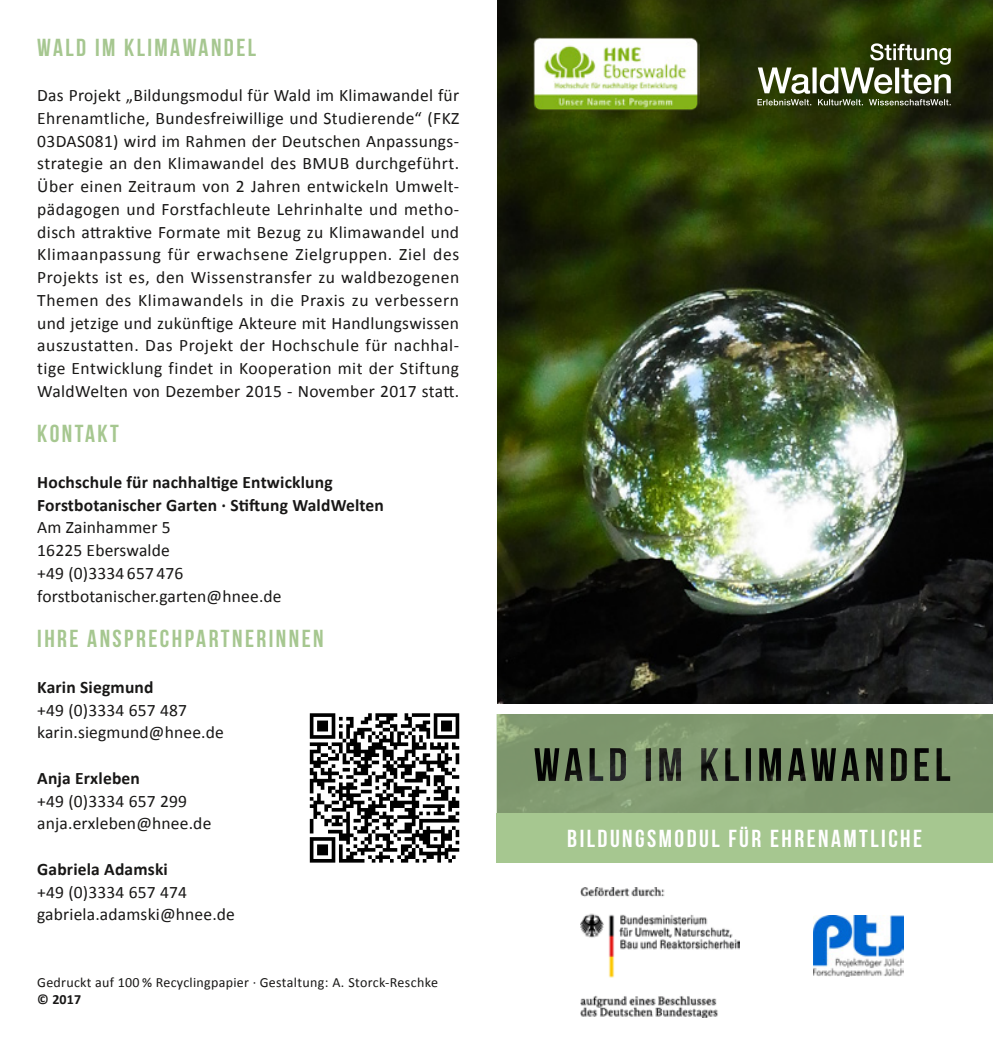
<style>
.page{position:relative;width:993px;height:1042px;background:#fff}
.page>*{position:absolute;margin:0;border:0;box-sizing:border-box;transform-origin:0 0}
.Head{font:700 24.5px "Bebas Neue";letter-spacing:.1em;color:#a6c790}
.t1{font:700 24.5px "Bebas Neue";letter-spacing:.1em;color:#fff}
.FLIESSTEXT{font:17.5px/22.8px "Calibri";letter-spacing:.01em;color:#181716}
.FLIESSTEXT-2{font:700 17.5px/22.8px "Calibri";letter-spacing:.01em;color:#181716}
.t2{font:14px "Calibri";letter-spacing:.02em;color:#181716}
.t3{font:700 14px "Calibri";color:#181716}
.s1{font-weight:400}
.s2{font-weight:700}
</style>
<div class="page">
<img style="left:497px;top:0;width:495px;height:704px">
<svg style="left:496px;top:714px;width:496px;height:99px;background:#738964"></svg>
<div style="left:496px;top:813px;width:496px;height:49px;background:#a6c790"></div>
<svg style="left:757px;top:43px;width:193px;height:62px"></svg>
<img style="left:533px;top:37px;width:166px;height:75px">
<img style="left:580px;top:888px;width:159px;height:129px">
<img style="left:813px;top:916px;width:90px;height:60px">
<svg style="left:310px;top:713px;width:149px;height:149px"></svg>
<p class="Head" style="left:37px;top:34px;width:220px">WALD IM KLIMAWANDEL</p>
<p class="FLIESSTEXT" style="left:37px;top:83px;width:423px;text-align:justify">Das Projekt „Bildungsmodul für Wald im Klimawandel für Ehrenamtliche, Bundesfreiwillige und Studierende“ (FKZ 03DAS081) wird im Rahmen der Deutschen Anpassungs&shy;strategie an den Klimawandel des BMUB durchgeführt.<br>Über einen Zeitraum von 2 Jahren entwickeln Umwelt&shy;pädagogen und Forstfachleute Lehrinhalte und metho&shy;disch attraktive Formate mit Bezug zu Klimawandel und Klimaanpassung für erwachsene Zielgruppen. Ziel des Projekts ist es, den Wissenstransfer zu waldbezogenen Themen des Klimawandels in die Praxis zu verbessern und jetzige und zukünftige Akteure mit Handlungswissen auszustatten. Das Projekt der Hochschule für nachhal&shy;tige Entwicklung findet in Kooperation mit der Stiftung WaldWelten von Dezember 2015 - November 2017 statt.</p>
<p class="Head" style="left:37px;top:420px;width:83px">KONTAKT</p>
<p class="FLIESSTEXT-2" style="left:37px;top:470px;width:348px">Hochschule für nachhaltige Entwicklung<br>Forstbotanischer Garten ∙ Stiftung WaldWelten<br><span class="s1">Am Zainhammer 5<br>16225 Eberswalde<br>+49 (0)3334 657 476 forstbotanischer.garten@hnee.de</span></p>
<p class="Head" style="left:37px;top:625px;width:288px">IHRE ANSPRECHPARTNERINNEN</p>
<p class="FLIESSTEXT" style="left:37px;top:675px;width:188px"><span class="s2">Karin Siegmund<br></span>+49 (0)3334 657 487 karin.siegmund@hnee.de</p>
<p class="FLIESSTEXT" style="left:37px;top:766px;width:176px"><span class="s2">Anja Erxleben<br></span>+49 (0)3334 657 299 anja.erxleben@hnee.de</p>
<p class="FLIESSTEXT" style="left:37px;top:857px;width:199px"><span class="s2">Gabriela Adamski<br></span>+49 (0)3334 657 474 gabriela.adamski@hnee.de</p>
<p class="t2" style="left:37px;top:974px;width:402px">Gedruckt auf 100 % Recyclingpapier ∙ Gestaltung: A. Storck-Reschke</p>
<p class="t3" style="left:37px;top:990px;width:45px">© 2017</p>
<p class="t1" style="left:567px;top:825px;width:356px">BILDUNGSMODUL FÜR EHRENAMTLICHE</p>
</div>
